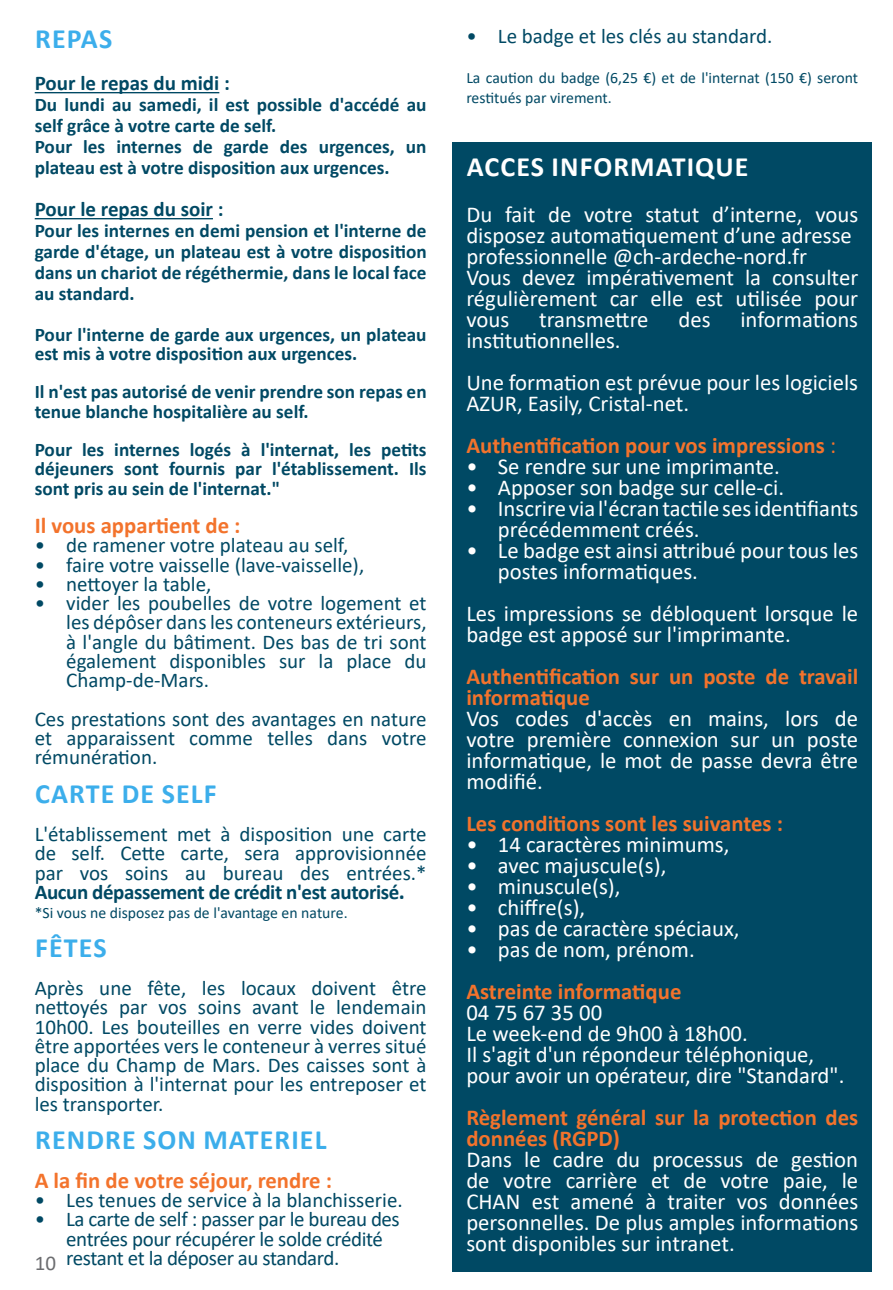
<style>
.page{position:relative;width:893px;height:1290px;background:#fff}
.page>*{position:absolute;margin:0;border:0;box-sizing:border-box;transform-origin:0 0}
.t1{font:700 28px "Calibri";letter-spacing:.04em;color:#3caeeb}
.t2{font:700 28px "Calibri";letter-spacing:.04em;color:#fff}
.t3{font:22.75px/21px "Calibri";color:#fff}
.t4{font:700 22.75px/21px "Calibri";color:#f3732c}
.t5{font:21px/19.2px "Calibri";color:#004964;text-align:justify}
.t6{font:21px/19.2px "Calibri";letter-spacing:-.02em;color:#004964}
.t7{font:700 21px "Calibri";color:#004964}
.t8{font:21px "Calibri";color:#6c6d70}
.t9{font:700 19.25px/21px "Calibri";color:#004964}
.t10{font:15.75px/19.2px "Calibri";color:#004964}
.s1{font-weight:700}
.s2{font-weight:700;font-size:22.75px}
.s3{font-weight:400}
</style>
<div class="page">
<div style="left:453px;top:142px;width:419px;height:1129px;background:#004964"></div>
<hr style="left:35px;top:92px;width:184px;height:1px;background:#004964">
<hr style="left:35px;top:218px;width:178px;height:1px;background:#004964">
<p class="t1" style="left:35px;top:19px;width:79px">REPAS</p>
<p class="t7" style="left:35px;top:68px;width:197px">Pour le repas du midi :</p>
<p class="t9" style="left:35px;top:94px;width:393px">Du lundi au samedi, il est possible d'accédé au self grâce à votre carte de self.</p>
<p class="t9" style="left:35px;top:136px;width:393px">Pour les internes de garde des urgences, un plateau est à votre disposition aux urgences.</p>
<p class="t7" style="left:35px;top:194px;width:190px">Pour le repas du soir :</p>
<p class="t9" style="left:35px;top:220px;width:393px;text-align:justify">Pour les internes en demi pension et l'interne de garde d'étage, un plateau est à votre disposition dans un chariot de régéthermie, dans le local face au standard.</p>
<p class="t9" style="left:35px;top:324px;width:393px;line-height:19.2px">Pour l'interne de garde aux urgences, un plateau est mis à votre disposition aux urgences.</p>
<p class="t9" style="left:35px;top:382px;width:393px;line-height:19.2px">Il n'est pas autorisé de venir prendre son repas en tenue blanche hospitalière au self.</p>
<p class="t9" style="left:35px;top:440px;width:393px;line-height:19.2px;text-align:justify">Pour les internes logés à l'internat, les petits déjeuners sont fournis par l'établissement. Ils sont pris au sein de l'internat."</p>
<p class="t4" style="left:35px;top:515px;width:207px">Il vous appartient de :</p>
<p class="t5" style="left:35px;top:535px;width:315px">• de ramener votre plateau au self,</p>
<p class="t5" style="left:35px;top:554px;width:331px">• faire votre vaisselle (lave-vaisselle),</p>
<p class="t5" style="left:35px;top:574px;width:178px">• nettoyer la table,</p>
<p class="t5" style="left:66px;top:593px;width:362px;text-indent:-31px">• vider les poubelles de votre logement et les dépôser dans les conteneurs extérieurs, à l'angle du bâtiment. Des bas de tri sont également disponibles sur la place du Champ-de-Mars.</p>
<p class="t5" style="left:35px;top:708px;width:393px">Ces prestations sont des avantages en nature et apparaissent comme telles dans votre rémunération.</p>
<p class="t1" style="left:35px;top:773px;width:183px">CARTE DE SELF</p>
<p class="t5" style="left:35px;top:824px;width:393px">L'établissement met à disposition une carte de self. Cette carte, sera approvisionnée par vos soins au bureau des entrées.* <span class="s1">Aucun dépassement de crédit n'est autorisé</span><span class="s2">.</span></p>
<p class="t10" style="left:35px;top:903px;width:314px">*Si vous ne disposez pas de l'avantage en nature.</p>
<p class="t1" style="left:35px;top:927px;width:73px">FÊTES</p>
<p class="t5" style="left:35px;top:978px;width:393px">Après une fête, les locaux doivent être nettoyés par vos soins avant le lendemain 10h00. Les bouteilles en verre vides doivent être apportées vers le conteneur à verres situé place du Champ de Mars. Des caisses sont à disposition à l'internat pour les entreposer et les transporter.</p>
<p class="t1" style="left:35px;top:1120px;width:293px">RENDRE SON MATERIEL</p>
<p class="t4" style="left:35px;top:1169px;width:299px">A la fin de votre séjour, rendre :</p>
<p class="t5" style="left:35px;top:1190px;width:370px">• Les tenues de service à la blanchisserie.</p>
<p class="t6" style="left:66px;top:1209px;width:335px;text-indent:-31px">• La carte de self : passer par le bureau des entrées pour récupérer le solde crédité restant et la déposer au standard.</p>
<p class="t8" style="left:35px;top:1248px;width:23px">10</p>
<p class="t5" style="left:466px;top:26px;width:308px">• Le badge et les clés au standard.</p>
<p class="t10" style="left:466px;top:68px;width:393px">La caution du badge (6,25 €) et de l'internat (150 €) seront restitués par virement.</p>
<p class="t2" style="left:467px;top:147px;width:283px">ACCES INFORMATIQUE</p>
<p class="t3" style="left:466px;top:203px;width:393px">Du fait de votre statut d’interne, vous disposez automatiquement d’une adresse</p>
<p class="t3" style="left:466px;top:245px;width:342px">professionnelle @ch-ardeche-nord.fr</p>
<p class="t3" style="left:466px;top:266px;width:393px;text-align:justify">Vous devez impérativement la consulter régulièrement car elle est utilisée pour vous</p>
<p class="t3" style="left:539px;top:308px;width:111px">transmettre</p>
<p class="t3" style="left:678px;top:308px;width:34px">des</p>
<p class="t3" style="left:740px;top:308px;width:119px">informations</p>
<p class="t3" style="left:466px;top:329px;width:156px">institutionnelles.</p>
<p class="t3" style="left:466px;top:371px;width:393px">Une formation est prévue pour les logiciels<br>AZUR, Easily, Cristal-net.</p>
<p class="t4" style="left:466px;top:434px;width:371px">Authentification pour vos impressions <span class="s3">:</span></p>
<p class="t3" style="left:466px;top:455px;width:315px">• Se rendre sur une imprimante.</p>
<p class="t3" style="left:466px;top:476px;width:319px">• Apposer son badge sur celle-ci.</p>
<p class="t3" style="left:498px;top:497px;width:362px;text-indent:-32px">• Inscrire via l'écran tactile ses identifiants précédemment créés.</p>
<p class="t3" style="left:498px;top:539px;width:362px;text-indent:-32px">• Le badge est ainsi attribué pour tous les postes informatiques.</p>
<p class="t3" style="left:466px;top:602px;width:393px">Les impressions se débloquent lorsque le badge est apposé sur l'imprimante.</p>
<p class="t4" style="left:466px;top:665px;width:393px">Authentification sur un poste de travail informatique</p>
<p class="t3" style="left:466px;top:707px;width:393px;text-align:justify">Vos codes d'accès en mains, lors de votre première connexion sur un poste informatique, le mot de passe devra être modifié.</p>
<p class="t4" style="left:466px;top:812px;width:318px">Les conditions sont les suivantes :</p>
<p class="t3" style="left:466px;top:833px;width:265px">• 14 caractères minimums,</p>
<p class="t3" style="left:466px;top:854px;width:201px">• avec majuscule(s),</p>
<p class="t3" style="left:466px;top:875px;width:156px">• minuscule(s),</p>
<p class="t3" style="left:466px;top:896px;width:120px">• chiffre(s),</p>
<p class="t3" style="left:466px;top:917px;width:275px">• pas de caractère spéciaux,</p>
<p class="t3" style="left:466px;top:938px;width:230px">• pas de nom, prénom.</p>
<p class="t4" style="left:466px;top:980px;width:217px">Astreinte informatique</p>
<p class="t3" style="left:466px;top:1001px;width:137px">04 75 67 35 00</p>
<p class="t3" style="left:466px;top:1022px;width:283px">Le week-end de 9h00 à 18h00.</p>
<p class="t3" style="left:466px;top:1043px;width:380px">Il s'agit d'un répondeur téléphonique, pour avoir un opérateur, dire "Standard".</p>
<p class="t4" style="left:466px;top:1106px;width:393px">Règlement général sur la protection des données (RGPD)</p>
<p class="t3" style="left:466px;top:1148px;width:393px;text-align:justify">Dans le cadre du processus de gestion de votre carrière et de votre paie, le CHAN est amené à traiter vos données personnelles. De plus amples informations sont disponibles sur intranet.</p>
</div>
